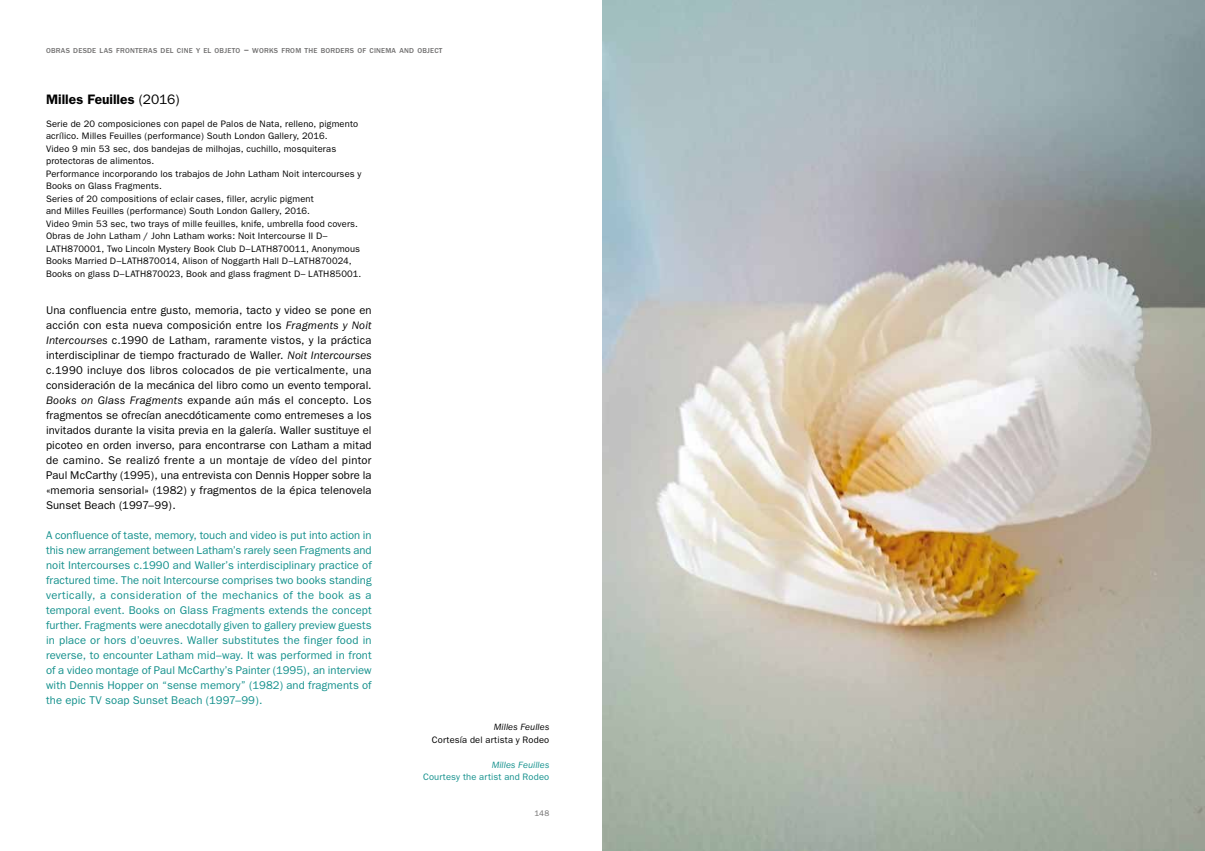
<style>
.page{position:relative;width:1205px;height:851px;background:#fff}
.page>*{position:absolute;margin:0;border:0;box-sizing:border-box;transform-origin:0 0}
.t1{font:600 13.75px "Franklin Gothic";color:#000}
.t2{font:11.25px/15px "Franklin Gothic";letter-spacing:.01em;color:#000;text-align:justify}
.t3{font:11.25px/15px "Franklin Gothic";letter-spacing:.01em;color:#13908c;text-align:justify}
.t4{font:9.38px/12.5px "Franklin Gothic";letter-spacing:.015em;color:#000}
.t5{font:9.38px "Franklin Gothic";letter-spacing:.015em;color:#13908c}
.t6{font:italic 9.38px "Franklin Gothic";letter-spacing:.01em;color:#13908c}
.t7{font:italic 9.38px "Franklin Gothic";letter-spacing:.01em;color:#000}
.t8{font:8.12px "Franklin Gothic";color:#706f6f}
.t9{font:500 7.38px "Franklin Gothic";letter-spacing:.03em;color:#706f6f}
.s1{font-size:10.62px}
.s2{font-weight:400}
.s3{font-style:italic}
</style>
<div class="page">
<img style="left:602px;top:0;width:603px;height:850px">
<p class="t9" style="left:46px;top:46px;width:398px">OBRAS DESDE LAS FRONTERAS DEL CINE Y EL OBJETO <span class="s1">–</span> WORKS FROM THE BORDERS OF CINEMA AND OBJECT</p>
<p class="t1" style="left:46px;top:91px;width:135px">Milles Feuilles <span class="s2">(2016)</span></p>
<p class="t4" style="left:46px;top:117px;width:317px">Serie de 20 composiciones con papel de Palos de Nata, relleno, pigmento acrílico. Milles Feuilles (performance) South London Gallery, 2016.<br>Video 9 min 53 sec, dos bandejas de milhojas, cuchillo, mosquiteras protectoras de alimentos.<br>Performance incorporando los trabajos de John Latham Noit intercourses y Books on Glass Fragments.<br>Series of 20 compositions of eclair cases, filler, acrylic pigment<br>and Milles Feuilles (performance) South London Gallery, 2016.<br>Video 9min 53 sec, two trays of mille feuilles, knife, umbrella food covers.<br>Obras de John Latham / John Latham works: Noit Intercourse II D– LATH870001, Two Lincoln Mystery Book Club D–LATH870011, Anonymous Books Married D–LATH870014, Alison of Noggarth Hall D–LATH870024, Books on glass D–LATH870023, Book and glass fragment D– LATH85001.</p>
<p class="t2" style="left:46px;top:302px;width:327px">Una confluencia entre gusto, memoria, tacto y video se pone en acción con esta nueva composición entre los <span class="s3">Fragments y Noit Intercourses</span> c.1990 de Latham, raramente vistos, y la práctica interdisciplinar de tiempo fracturado de Waller. <span class="s3">Noit Intercourses </span>c.1990 incluye dos libros colocados de pie verticalmente, una consideración de la mecánica del libro como un evento temporal.<br><span class="s3">Books on Glass Fragments</span> expande aún más el concepto. Los fragmentos se ofrecían anecdóticamente como entremeses a los invitados durante la visita previa en la galería. Waller sustituye el picoteo en orden inverso, para encontrarse con Latham a mitad de camino. Se realizó frente a un montaje de vídeo del pintor Paul McCarthy (1995), una entrevista con Dennis Hopper sobre la «memoria sensorial» (1982) y fragmentos de la épica telenovela Sunset Beach (1997–99).</p>
<p class="t3" style="left:46px;top:527px;width:327px">A confluence of taste, memory, touch and video is put into action in this new arrangement between Latham’s rarely seen Fragments and noit Intercourses c.1990 and Waller’s interdisciplinary practice of fractured time. The noit Intercourse comprises two books standing vertically, a consideration of the mechanics of the book as a temporal event. Books on Glass Fragments extends the concept further. Fragments were anecdotally given to gallery preview guests in place or hors d’oeuvres. Waller substitutes the finger food in reverse, to encounter Latham mid–way. It was performed in front of a video montage of Paul McCarthy’s Painter (1995), an interview with Dennis Hopper on “sense memory” (1982) and fragments of the epic TV soap Sunset Beach (1997–99).</p>
<p class="t7" style="left:494px;top:721px;width:57px">Milles Feulles</p>
<p class="t4" style="left:432px;top:733px;width:119px">Cortesía del artista y Rodeo</p>
<p class="t6" style="left:492px;top:759px;width:59px">Milles Feuilles</p>
<p class="t5" style="left:423px;top:771px;width:128px">Courtesy the artist and Rodeo</p>
<p class="t8" style="left:534px;top:808px;width:16px">148</p>
</div>
